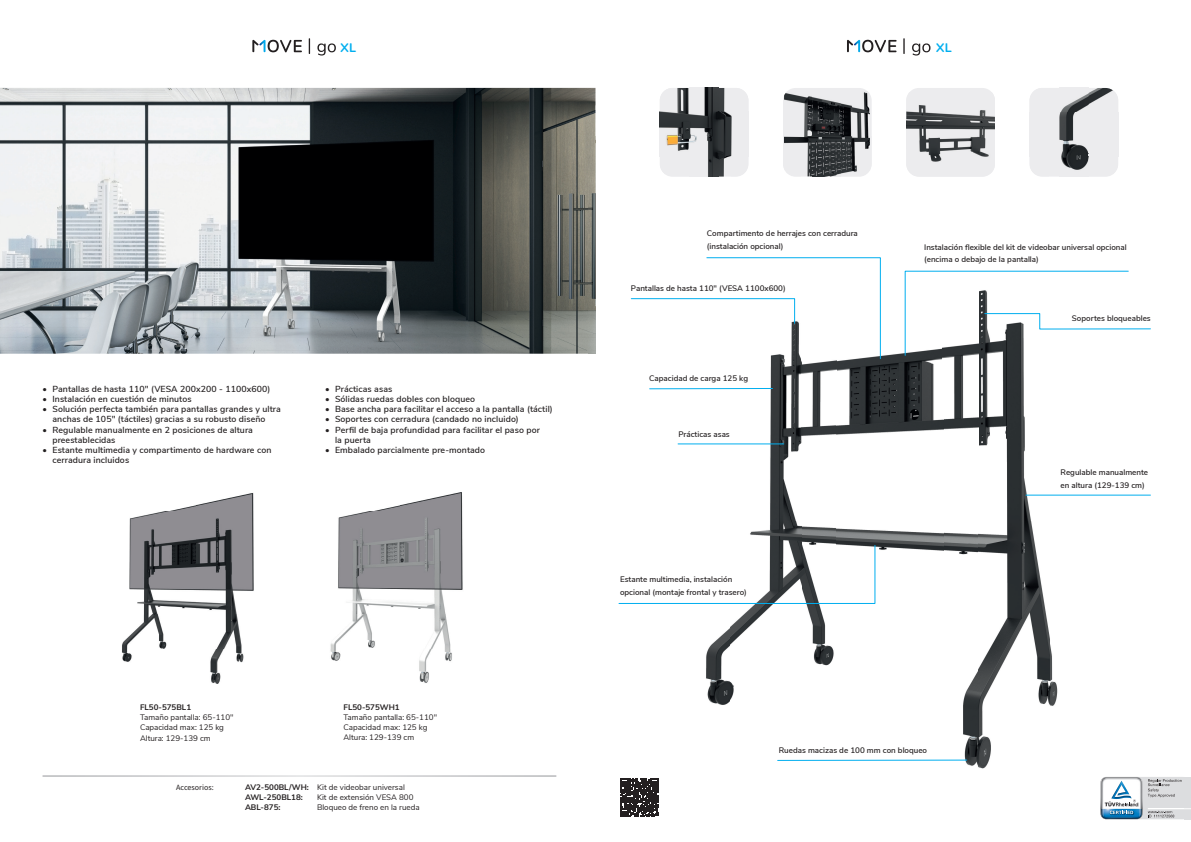
<style>
.page{position:relative;width:1191px;height:842px;background:#fff}
.page>*{position:absolute;margin:0;border:0;box-sizing:border-box;transform-origin:0 0}
.t1{font:700 12.5px "Nunito";color:#00aeef}
.t2{font:600 8.8px/10.2px "Nunito Sans";letter-spacing:.01em;color:#231f20}
.t3{font:600 8px/12.5px "Nunito Sans";color:#231f20}
.t4{font:8px/10.2px "Nunito Sans";color:#231f20}
.t5{font:700 8px/10px "Nunito Sans";color:#231f20}
.t6{font:8px "Source Sans Pro";color:#231f20}
.s1{font-weight:400}
</style>
<div class="page">
<img style="left:0;top:88px;width:595px;height:266px">
<img style="left:122px;top:493px;width:132px;height:190px">
<img style="left:330px;top:492px;width:133px;height:191px">
<svg style="left:309px;top:38px;width:1px;height:16px"></svg>
<svg style="left:317px;top:43px;width:19px;height:13px"></svg>
<svg style="left:252px;top:40px;width:50px;height:12px"></svg>
<img style="left:660px;top:88px;width:88px;height:89px">
<div style="left:783px;top:88px;width:88px;height:89px;background:#ececee;border-radius:13px"></div>
<img style="left:784px;top:91px;width:85px;height:45px">
<img style="left:1029px;top:88px;width:89px;height:89px">
<svg style="left:620px;top:802px;width:39px;height:15px"></svg>
<svg style="left:903px;top:38px;width:1px;height:16px"></svg>
<svg style="left:912px;top:43px;width:18px;height:13px"></svg>
<svg style="left:847px;top:40px;width:49px;height:12px"></svg>
<img style="left:595px;top:136px;width:100px;height:309px">
<img style="left:730px;top:136px;width:71px;height:564px">
<img style="left:836px;top:136px;width:107px;height:468px">
<img style="left:978px;top:136px;width:71px;height:633px">
<img style="left:1084px;top:136px;width:67px;height:360px">
<img style="left:695px;top:389px;width:35px;height:316px">
<img style="left:801px;top:360px;width:35px;height:306px">
<img style="left:943px;top:270px;width:35px;height:496px">
<img style="left:1049px;top:177px;width:36px;height:529px">
<img style="left:588px;top:136px;width:7px;height:218px">
<img style="left:783px;top:136px;width:88px;height:40px">
<img style="left:620px;top:778px;width:39px;height:24px">
<svg style="left:620px;top:779px;width:38px;height:37px"></svg>
<svg style="left:649px;top:388px;width:124px;height:1px"></svg>
<hr style="left:678px;top:444px;width:106px;height:1px;background:#00aeef">
<svg style="left:618px;top:545px;width:257px;height:59px"></svg>
<svg style="left:777px;top:759px;width:190px;height:2px"></svg>
<hr style="left:1026px;top:495px;width:124px;height:1px;background:#00aeef">
<svg style="left:904px;top:271px;width:247px;height:85px"></svg>
<svg style="left:630px;top:257px;width:251px;height:102px"></svg>
<div style="left:906px;top:88px;width:89px;height:89px;background:#ececee;border-radius:13px"></div>
<img style="left:906px;top:94px;width:89px;height:83px">
<svg style="left:1100px;top:777px;width:85px;height:43px"></svg>
<div style="left:1184px;top:777px;width:7px;height:42px;background:#dcdddf"></div>
<hr style="left:1147px;top:808px;width:44px;height:1px;background:#fff">
<h1 class="t1" style="left:340px;top:39px;width:17px">XL</h1>
<h1 class="t1" style="left:936px;top:39px;width:17px">XL</h1>
<p class="t2" style="left:43px;top:383px;width:229px">• Pantallas de hasta 110" (VESA 200x200 - 1100x600)</p>
<p class="t2" style="left:43px;top:393px;width:151px">• Instalación en cuestión de minutos</p>
<p class="t2" style="left:52px;top:403px;width:230px;text-indent:-10px">• Solución perfecta también para pantallas grandes y ultra anchas de 105" (táctiles) gracias a su robusto diseño</p>
<p class="t2" style="left:52px;top:424px;width:202px;text-indent:-10px">• Regulable manualmente en 2 posiciones de altura preestablecidas</p>
<p class="t2" style="left:52px;top:444px;width:220px;text-indent:-10px">• Estante multimedia y compartimento de hardware con cerradura incluidos</p>
<p class="t2" style="left:325px;top:383px;width:69px">• Prácticas asas</p>
<p class="t2" style="left:325px;top:393px;width:152px">• Sólidas ruedas dobles con bloqueo</p>
<p class="t2" style="left:325px;top:403px;width:229px">• Base ancha para facilitar el acceso a la pantalla (táctil)</p>
<p class="t2" style="left:325px;top:414px;width:195px">• Soportes con cerradura (candado no incluido)</p>
<p class="t2" style="left:335px;top:424px;width:206px;text-indent:-10px">• Perfil de baja profundidad para facilitar el paso por la puerta</p>
<p class="t2" style="left:325px;top:444px;width:162px">• Embalado parcialmente pre-montado</p>
<p class="t5" style="left:140px;top:701px;width:53px">FL50-575BL1</p>
<p class="t4" style="left:140px;top:712px;width:95px">Tamaño pantalla: 65-110"<br>Capacidad max: 125 kg<br>Altura: 129-139 cm</p>
<p class="t5" style="left:343px;top:701px;width:58px">FL50-575WH1</p>
<p class="t4" style="left:343px;top:712px;width:95px">Tamaño pantalla: 65-110"<br>Capacidad max: 125 kg<br>Altura: 129-139 cm</p>
<p class="t6" style="left:176px;top:782px;width:39px">Accesorios:</p>
<p class="t5" style="left:245px;top:782px;width:161px">AV2-500BL/WH: <span class="s1">Kit de videobar universal<br></span>AWL-250BL18:</p>
<p class="t4" style="left:317px;top:792px;width:98px">Kit de extensión VESA 800</p>
<p class="t5" style="left:245px;top:802px;width:37px">ABL-875:</p>
<p class="t4" style="left:317px;top:802px;width:104px">Bloqueo de freno en la rueda</p>
<p class="t3" style="left:707px;top:227px;width:152px">Compartimento de herrajes con cerradura (instalación opcional)</p>
<p class="t3" style="left:631px;top:281px;width:156px">Pantallas de hasta 110" (VESA 1100x600)</p>
<p class="t3" style="left:649px;top:372px;width:100px">Capacidad de carga 125 kg</p>
<p class="t3" style="left:678px;top:427px;width:53px">Prácticas asas</p>
<p class="t3" style="left:620px;top:573px;width:128px">Estante multimedia, instalación opcional (montaje frontal y trasero)</p>
<p class="t3" style="left:924px;top:240px;width:204px">Instalación flexible del kit de videobar universal opcional (encima o debajo de la pantalla)</p>
<p class="t3" style="left:1072px;top:312px;width:80px">Soportes bloqueables</p>
<p class="t3" style="left:1060px;top:465px;width:89px">Regulable manualmente en altura (129-139 cm)</p>
<p class="t3" style="left:779px;top:743px;width:150px">Ruedas macizas de 100 mm con bloqueo</p>
</div>
